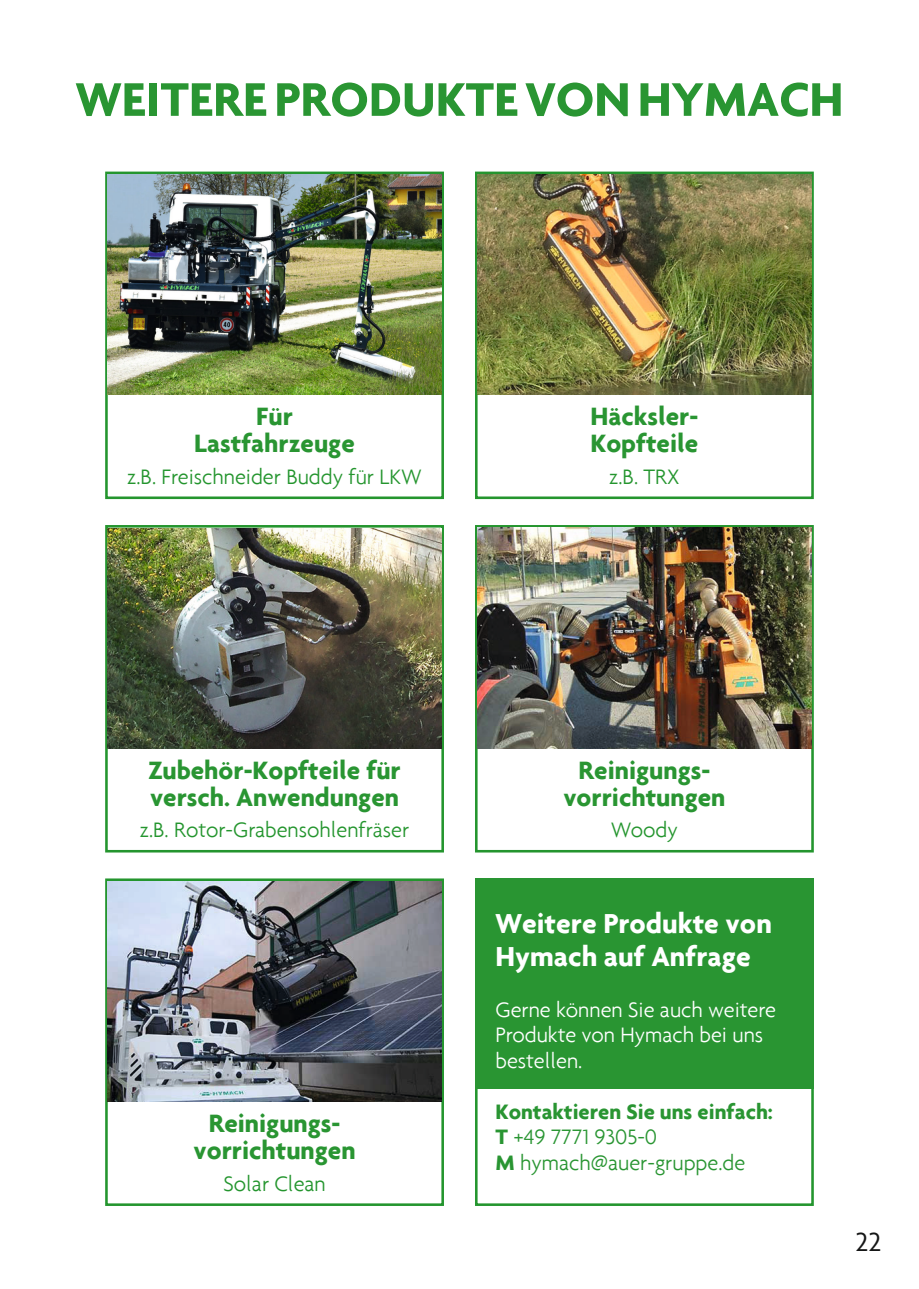
<style>
.page{position:relative;width:919px;height:1289px;background:#fff}
.page>*{position:absolute;margin:0;border:0;box-sizing:border-box;transform-origin:0 0}
.t1{font:700 51px "Agenda";color:#299532}
.t2{font:700 29.55px/33px "Agenda";color:#fff}
.t3{font:28.5px "Agenda";color:#151616}
.t4{font:700 27px "Agenda";color:#299532}
.t5{font:300 22.5px "Agenda";color:#24952e}
.t6{font:300 22.5px/25.5px "Agenda";color:#fff}
.t7{font:300 22.5px "Agenda";color:#299532}
.t8{font:700 22.5px "Agenda";color:#299532}
.s1{font-weight:700}
</style>
<div class="page">
<div style="left:105px;top:171px;width:339px;height:328px;border:3px solid #24952e"></div>
<img style="left:108px;top:174px;width:333px;height:221px">
<div style="left:475px;top:171px;width:338px;height:328px;border:3px solid #24952e"></div>
<img style="left:477px;top:174px;width:334px;height:221px">
<div style="left:105px;top:525px;width:339px;height:327px;border:3px solid #24952e"></div>
<img style="left:108px;top:528px;width:333px;height:220px">
<div style="left:475px;top:525px;width:338px;height:327px;border:3px solid #24952e"></div>
<img style="left:477px;top:527px;width:334px;height:221px">
<div style="left:105px;top:878px;width:339px;height:327px;border:3px solid #24952e"></div>
<img style="left:108px;top:881px;width:333px;height:220px">
<div style="left:475px;top:878px;width:338px;height:327px;border:3px solid #24952e"></div>
<div style="left:475px;top:878px;width:338px;height:211px;background:#299532"></div>
<p class="t1" style="left:76px;top:68px;width:769px">WEITERE PRODUKTE VON HYMACH</p>
<p class="t4" style="left:256px;top:400px;width:38px">Für</p>
<p class="t4" style="left:194px;top:427px;width:162px">Lastfahrzeuge</p>
<p class="t5" style="left:127px;top:463px;width:296px">z.B. Freischneider Buddy für LKW</p>
<p class="t4" style="left:590px;top:400px;width:109px">Häcksler-</p>
<p class="t4" style="left:590px;top:427px;width:109px">Kopfteile</p>
<p class="t5" style="left:609px;top:463px;width:72px">z.B. TRX</p>
<p class="t4" style="left:148px;top:753px;width:254px">Zubehör-Kopfteile für</p>
<p class="t4" style="left:150px;top:780px;width:250px">versch. Anwendungen</p>
<p class="t5" style="left:140px;top:817px;width:271px">z.B. Rotor-Grabensohlenfräser</p>
<p class="t4" style="left:209px;top:1107px;width:133px">Reinigungs-</p>
<p class="t4" style="left:193px;top:1134px;width:164px">vorrichtungen</p>
<p class="t5" style="left:223px;top:1170px;width:104px">Solar Clean</p>
<p class="t4" style="left:578px;top:753px;width:133px">Reinigungs-</p>
<p class="t4" style="left:563px;top:780px;width:164px">vorrichtungen</p>
<p class="t5" style="left:611px;top:817px;width:68px">Woody</p>
<p class="t2" style="left:495px;top:905px;width:278px">Weitere Produkte von<br>Hymach auf Anfrage</p>
<p class="t6" style="left:495px;top:996px;width:282px">Gerne können Sie auch weitere<br>Produkte von Hymach bei uns bestellen.</p>
<p class="t8" style="left:495px;top:1097px;width:279px">Kontaktieren Sie uns einfach:</p>
<p class="t7" style="left:495px;top:1123px;width:163px"><span class="s1">T</span> +49 7771 9305-0</p>
<p class="t7" style="left:495px;top:1149px;width:251px"><span class="s1">M</span> hymach@auer-gruppe.de</p>
<p class="t3" style="left:855px;top:1226px;width:27px">22</p>
</div>
